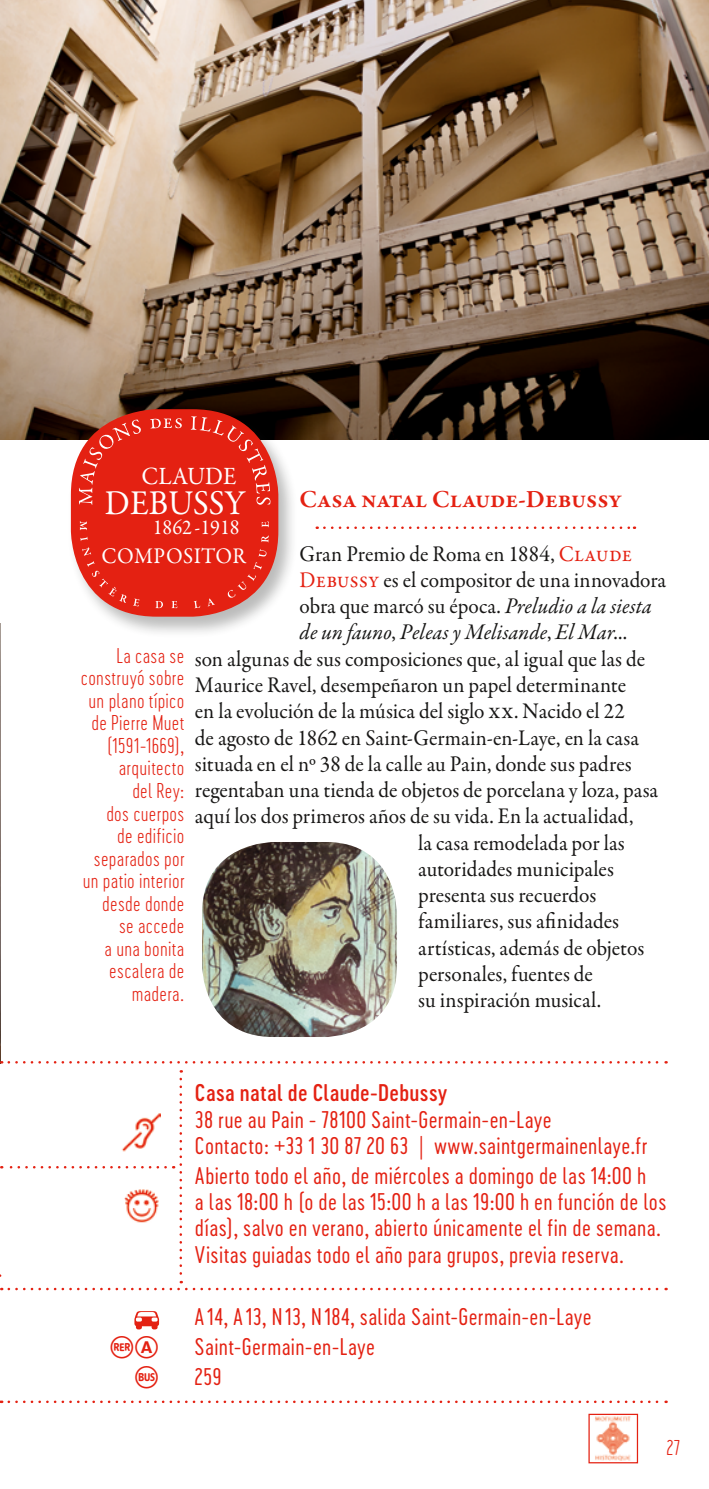
<style>
.page{position:relative;width:709px;height:1489px;background:#fff}
.page>*{position:absolute;margin:0;border:0;box-sizing:border-box;transform-origin:0 0}
.t1{font:35px "Garamond Premr Pro";color:#fff;scale:.95 1}
.t2{font:600 25px "Garamond Premr Pro";letter-spacing:-.01em;color:#e42112}
.t3{font:25px "Garamond Premr Pro";letter-spacing:.005em;color:#fff;scale:.95 1}
.t4{font:22.5px "Garamond Premr Pro";letter-spacing:.01em;color:#181716;scale:.95 1}
.t5{font:22.5px/26.2px "Cervo Neue Light Neue";letter-spacing:.015em;color:#e42112}
.t6{font:italic 22.5px "Garamond Premr Pro";letter-spacing:-.01em;color:#181716;scale:.95 1}
.t7{font:22.5px "Cervo Neue Medium Neue";letter-spacing:.015em;color:#e42112}
.t8{font:22.5px "Garamond Premr Pro";letter-spacing:.02em;color:#fff;scale:.95 1}
.t9{font:22.5px "Parisine TT Rer";color:#e42112}
.t10{font:21.25px "Garamond Premr Pro";color:#fff;scale:.95 1}
.t11{font:20px/22.5px "Cervo Neue Thin Neue";letter-spacing:.015em;color:#e42112;text-align:right}
.s1{color:#e42112}
.s2{font-style:italic}
.s3{font-style:normal}
</style>
<div class="page">
<img style="left:0;top:624px;width:1px;height:439px">
<svg style="left:9px;top:1400px;width:657px;height:2px"></svg>
<svg style="left:134px;top:1311px;width:25px;height:18px"></svg>
<svg style="left:324px;top:526px;width:311px;height:3px"></svg>
<svg style="left:9px;top:1061px;width:657px;height:2px"></svg>
<img style="left:0;top:0;width:709px;height:439px">
<img style="left:202px;top:842px;width:195px;height:194px">
<div style="left:67px;top:407px;width:230px;height:230px;background:#1c1d1b;opacity:.3"></div>
<svg style="left:72px;top:410px;width:205px;height:206px;background:#d74135"></svg>
<svg style="left:79px;top:419px;width:62px;height:86px;background:#da3325"></svg>
<svg style="left:150px;top:418px;width:32px;height:10px"></svg>
<svg style="left:191px;top:416px;width:79px;height:88px;background:#d32c1f"></svg>
<svg style="left:80px;top:521px;width:189px;height:87px;background:#e43022"></svg>
<svg style="left:0;top:1078px;width:666px;height:212px"></svg>
<img style="left:115px;top:1113px;width:45px;height:39px">
<img style="left:595px;top:1416px;width:36px;height:44px">
<div style="left:588px;top:1413px;width:50px;height:50px;border:1px solid #e42112"></div>
<p class="t3" style="left:141px;top:461px;width:102px">CLAUDE</p>
<h1 class="t1" style="left:105px;top:482px;width:149px">DEBUSSY</h1>
<p class="t10" style="left:153px;top:514px;width:93px">1862 -1918</p>
<p class="t2" style="left:299px;top:484px;width:323px">Casa natal Claude-Debussy</p>
<p class="t4" style="left:299px;top:540px;width:351px">Gran Premio de Roma en 1884, <span class="s1">Claude</span></p>
<p class="t4" style="left:299px;top:566px;width:387px"><span class="s1">Debussy</span> es el compositor de una innovadora</p>
<p class="t4" style="left:299px;top:592px;width:372px">obra que marcó su época. <span class="s2">Preludio a la siesta</span></p>
<p class="t6" style="left:299px;top:618px;width:346px">de un fauno<span class="s3">,</span> Peleas y Melisande<span class="s3">,</span> El Mar<span class="s3">...</span></p>
<p class="t4" style="left:195px;top:645px;width:475px">son algunas de sus composiciones que, al igual que las de</p>
<p class="t4" style="left:195px;top:671px;width:455px">Maurice Ravel, desempeñaron un papel determinante</p>
<p class="t4" style="left:195px;top:697px;width:454px">en la evolución de la música del siglo xx. Nacido el 22</p>
<p class="t4" style="left:195px;top:723px;width:469px">de agosto de 1862 en Saint-Germain-en-Laye, en la casa</p>
<p class="t4" style="left:195px;top:750px;width:461px">situada en el nº 38 de la calle au Pain, donde sus padres</p>
<p class="t4" style="left:195px;top:776px;width:489px">regentaban una tienda de objetos de porcelana y loza, pasa</p>
<p class="t4" style="left:195px;top:802px;width:463px">aquí los dos primeros años de su vida. En la actualidad,</p>
<p class="t4" style="left:418px;top:829px;width:219px">la casa remodelada por las</p>
<p class="t4" style="left:418px;top:855px;width:207px">autoridades municipales</p>
<p class="t4" style="left:418px;top:881px;width:189px">presenta sus recuerdos</p>
<p class="t4" style="left:418px;top:907px;width:213px">familiares, sus afinidades</p>
<p class="t4" style="left:418px;top:934px;width:239px">artísticas, además de objetos</p>
<p class="t4" style="left:418px;top:960px;width:185px">personales, fuentes de</p>
<p class="t4" style="left:418px;top:986px;width:194px">su inspiración musical.</p>
<p class="t8" style="left:101px;top:542px;width:154px">COMPOSITOR</p>
<p class="t11" style="left:81px;top:644px;width:105px">La casa se construyó sobre un plano típico de Pierre Muet (1591-1669), arquitecto<br>del Rey:<br>dos cuerpos<br>de edificio separados por un patio interior desde donde<br>se accede<br>a una bonita escalera de madera.</p>
<p class="t7" style="left:195px;top:1078px;width:254px">Casa natal de Claude-Debussy</p>
<p class="t5" style="left:195px;top:1105px;width:454px">38 rue au Pain - 78100 Saint-Germain-en-Laye<br>Contacto: +33 1 30 87 20 63 | www.saintgermainenlaye.fr</p>
<p class="t5" style="left:195px;top:1161px;width:473px">Abierto todo el año, de miércoles a domingo de las 14:00 h<br>a las 18:00 h (o de las 15:00 h a las 19:00 h en función de los días), salvo en verano, abierto únicamente el fin de semana.<br>Visitas guiadas todo el año para grupos, previa reserva.</p>
<p class="t5" style="left:195px;top:1303px;width:398px">A 14, A 13, N 13, N 184, salida Saint-Germain-en-Laye</p>
<p class="t9" style="left:109px;top:1336px;width:52px">#a</p>
<p class="t5" style="left:195px;top:1331px;width:182px;line-height:30px">Saint-Germain-en-Laye<br>259</p>
<p class="t11" style="left:666px;top:1436px;width:15px">27</p>
</div>
